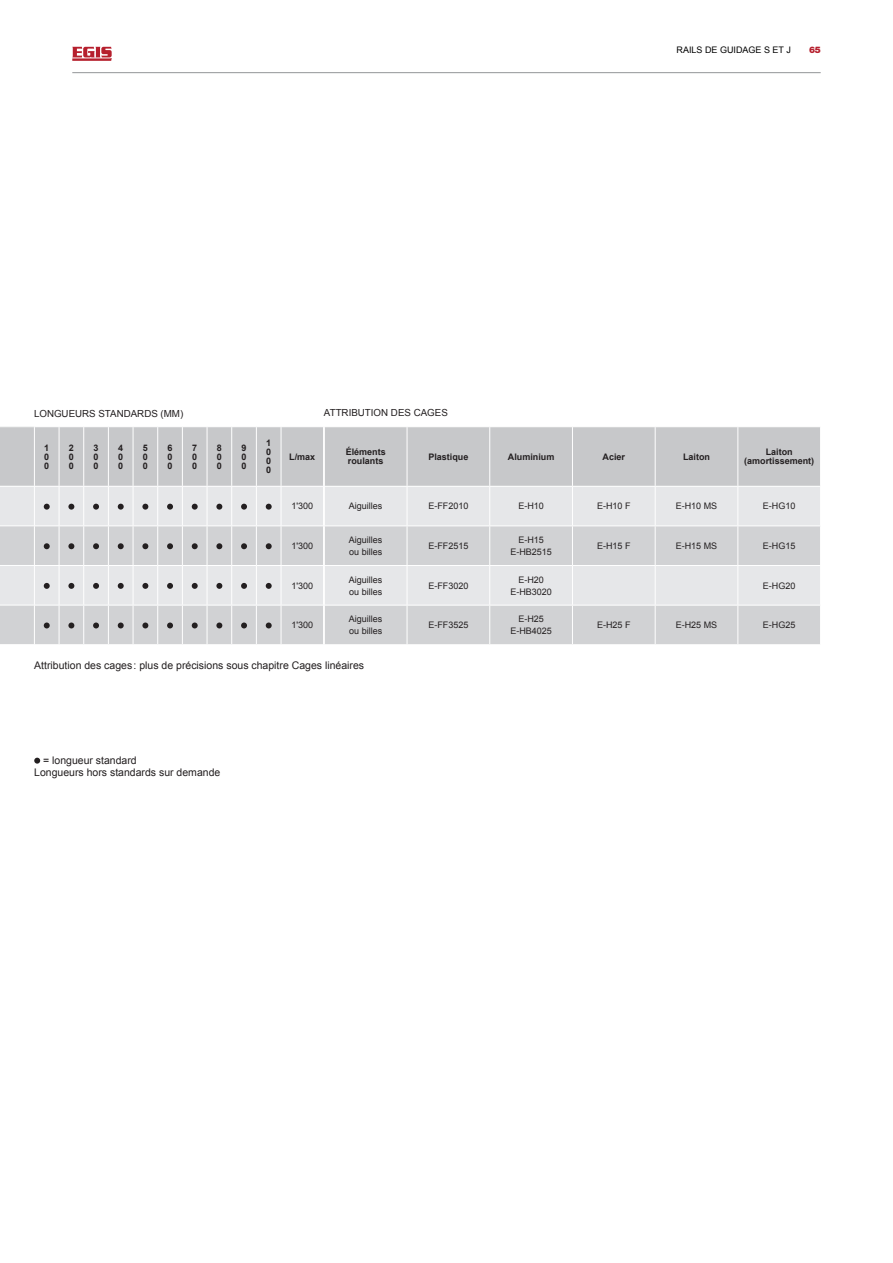
<style>
.page{position:relative;width:893px;height:1263px;background:#fff}
.page>*{position:absolute;margin:0;border:0;box-sizing:border-box;transform-origin:0 0}
.t1{font:10.5px/12px "Arial";color:#231f20}
.t2{font:9.75px "Arial";color:#231f20}
.t3{font:9px/12px "Arial";color:#231f20}
.t4{font:700 9px/9px "Arial";color:#231f20;text-align:justify}
.t5{font:9px "Arial";color:#000}
.t6{font:900 9px "Helvetica Neue LT Std";color:#b61f2d}
</style>
<div class="page">
<svg style="left:34px;top:758px;width:6px;height:6px"></svg>
<svg style="left:0;top:426px;width:820px;height:218px;background:#d1d2d4"></svg>
<div style="left:325px;top:487px;width:495px;height:38px;background:#e6e7e9"></div>
<svg style="left:325px;top:526px;width:495px;height:118px;background:#d8d9db"></svg>
<hr style="left:324px;top:426px;width:83px;height:1px;background:#fff">
<hr style="left:407px;top:426px;width:83px;height:1px;background:#fff">
<hr style="left:407px;top:427px;width:1px;height:59px;background:#fff">
<hr style="left:490px;top:426px;width:82px;height:1px;background:#fff">
<hr style="left:489px;top:427px;width:1px;height:59px;background:#fff">
<hr style="left:572px;top:426px;width:83px;height:1px;background:#fff">
<hr style="left:572px;top:427px;width:1px;height:59px;background:#fff">
<hr style="left:655px;top:426px;width:83px;height:1px;background:#fff">
<hr style="left:655px;top:427px;width:1px;height:59px;background:#fff">
<hr style="left:738px;top:426px;width:83px;height:1px;background:#fff">
<hr style="left:737px;top:427px;width:1px;height:59px;background:#fff">
<hr style="left:324px;top:427px;width:1px;height:59px;background:#fff">
<hr style="left:324px;top:525px;width:83px;height:1px;background:#fff">
<hr style="left:324px;top:526px;width:1px;height:39px;background:#fff">
<hr style="left:407px;top:525px;width:83px;height:1px;background:#fff">
<hr style="left:407px;top:526px;width:1px;height:39px;background:#fff">
<hr style="left:490px;top:525px;width:82px;height:1px;background:#fff">
<hr style="left:489px;top:526px;width:1px;height:39px;background:#fff">
<hr style="left:572px;top:525px;width:83px;height:1px;background:#fff">
<hr style="left:572px;top:526px;width:1px;height:39px;background:#fff">
<hr style="left:655px;top:525px;width:83px;height:1px;background:#fff">
<hr style="left:655px;top:526px;width:1px;height:39px;background:#fff">
<hr style="left:738px;top:525px;width:83px;height:1px;background:#fff">
<hr style="left:737px;top:526px;width:1px;height:39px;background:#fff">
<hr style="left:324px;top:486px;width:83px;height:1px;background:#fff">
<hr style="left:407px;top:486px;width:83px;height:1px;background:#fff">
<hr style="left:490px;top:486px;width:82px;height:1px;background:#fff">
<hr style="left:572px;top:486px;width:83px;height:1px;background:#fff">
<hr style="left:655px;top:486px;width:83px;height:1px;background:#fff">
<hr style="left:738px;top:486px;width:83px;height:1px;background:#fff">
<hr style="left:324px;top:487px;width:1px;height:38px;background:#fff">
<hr style="left:407px;top:487px;width:1px;height:38px;background:#fff">
<hr style="left:489px;top:487px;width:1px;height:38px;background:#fff">
<hr style="left:572px;top:487px;width:1px;height:38px;background:#fff">
<hr style="left:655px;top:487px;width:1px;height:38px;background:#fff">
<hr style="left:737px;top:487px;width:1px;height:38px;background:#fff">
<hr style="left:324px;top:565px;width:83px;height:1px;background:#fff">
<hr style="left:324px;top:566px;width:1px;height:39px;background:#fff">
<hr style="left:324px;top:605px;width:83px;height:1px;background:#fff">
<hr style="left:407px;top:565px;width:83px;height:1px;background:#fff">
<hr style="left:407px;top:566px;width:1px;height:39px;background:#fff">
<hr style="left:407px;top:605px;width:83px;height:1px;background:#fff">
<hr style="left:490px;top:565px;width:82px;height:1px;background:#fff">
<hr style="left:489px;top:566px;width:1px;height:39px;background:#fff">
<hr style="left:490px;top:605px;width:82px;height:1px;background:#fff">
<hr style="left:572px;top:565px;width:83px;height:1px;background:#fff">
<hr style="left:572px;top:566px;width:1px;height:39px;background:#fff">
<hr style="left:572px;top:605px;width:83px;height:1px;background:#fff">
<hr style="left:655px;top:565px;width:83px;height:1px;background:#fff">
<hr style="left:655px;top:566px;width:1px;height:39px;background:#fff">
<hr style="left:655px;top:605px;width:83px;height:1px;background:#fff">
<hr style="left:738px;top:565px;width:83px;height:1px;background:#fff">
<hr style="left:737px;top:566px;width:1px;height:39px;background:#fff">
<hr style="left:738px;top:605px;width:83px;height:1px;background:#fff">
<hr style="left:324px;top:605px;width:1px;height:39px;background:#fff">
<hr style="left:407px;top:605px;width:1px;height:39px;background:#fff">
<hr style="left:489px;top:605px;width:1px;height:39px;background:#fff">
<hr style="left:572px;top:605px;width:1px;height:39px;background:#fff">
<hr style="left:655px;top:605px;width:1px;height:39px;background:#fff">
<hr style="left:737px;top:605px;width:1px;height:39px;background:#fff">
<hr style="left:72px;top:72px;width:749px;height:1px;background:#939598">
<svg style="left:72px;top:47px;width:40px;height:14px"></svg>
<p class="t5" style="left:676px;top:44px;width:116px">RAILS DE GUIDAGE S ET J</p>
<p class="t6" style="left:809px;top:45px;width:13px">65</p>
<p class="t2" style="left:34px;top:408px;width:151px">LONGUEURS STANDARDS (MM)</p>
<p class="t4" style="left:44px;top:443px;width:7px">1<br>0<br>0</p>
<p class="t4" style="left:69px;top:443px;width:7px">2<br>0<br>0</p>
<p class="t4" style="left:94px;top:443px;width:7px">3<br>0<br>0</p>
<p class="t4" style="left:118px;top:443px;width:7px">4<br>0<br>0</p>
<p class="t4" style="left:143px;top:443px;width:7px">5<br>0<br>0</p>
<p class="t4" style="left:168px;top:443px;width:7px">6<br>0<br>0</p>
<p class="t4" style="left:192px;top:443px;width:7px">7<br>0<br>0</p>
<p class="t4" style="left:217px;top:443px;width:7px">8<br>0<br>0</p>
<p class="t4" style="left:242px;top:443px;width:7px">9<br>0<br>0</p>
<p class="t4" style="left:266px;top:439px;width:7px">1<br>0<br>0<br>0</p>
<p class="t4" style="left:289px;top:452px;width:28px">L/max</p>
<p class="t3" style="left:291px;top:500px;width:23px">1'300</p>
<p class="t3" style="left:291px;top:540px;width:23px">1'300</p>
<p class="t3" style="left:291px;top:579px;width:23px">1'300</p>
<p class="t3" style="left:291px;top:619px;width:23px">1'300</p>
<p class="t2" style="left:324px;top:406px;width:125px">ATTRIBUTION DES CAGES</p>
<p class="t4" style="left:346px;top:448px;width:42px">Éléments roulants</p>
<p class="t4" style="left:428px;top:452px;width:42px">Plastique</p>
<p class="t4" style="left:508px;top:452px;width:48px">Aluminium</p>
<p class="t4" style="left:603px;top:452px;width:24px">Acier</p>
<p class="t4" style="left:683px;top:452px;width:29px">Laiton</p>
<p class="t4" style="left:744px;top:448px;width:72px;text-align:center">Laiton (amortissement)</p>
<p class="t3" style="left:349px;top:500px;width:35px">Aiguilles</p>
<p class="t3" style="left:428px;top:500px;width:42px">E-FF2010</p>
<p class="t3" style="left:518px;top:500px;width:27px">E-H10</p>
<p class="t3" style="left:597px;top:500px;width:35px">E-H10 F</p>
<p class="t3" style="left:676px;top:500px;width:43px">E-H10 MS</p>
<p class="t3" style="left:763px;top:500px;width:34px">E-HG10</p>
<p class="t3" style="left:349px;top:534px;width:35px">Aiguilles ou billes</p>
<p class="t3" style="left:428px;top:540px;width:42px">E-FF2515</p>
<p class="t3" style="left:510px;top:534px;width:43px;text-align:center">E-H15<br>E-HB2515</p>
<p class="t3" style="left:597px;top:540px;width:35px">E-H15 F</p>
<p class="t3" style="left:676px;top:540px;width:43px">E-H15 MS</p>
<p class="t3" style="left:763px;top:540px;width:34px">E-HG15</p>
<p class="t3" style="left:349px;top:573px;width:35px">Aiguilles ou billes</p>
<p class="t3" style="left:428px;top:579px;width:42px">E-FF3020</p>
<p class="t3" style="left:510px;top:573px;width:43px;text-align:center">E-H20<br>E-HB3020</p>
<p class="t3" style="left:763px;top:579px;width:34px">E-HG20</p>
<p class="t3" style="left:349px;top:613px;width:35px">Aiguilles ou billes</p>
<p class="t3" style="left:428px;top:619px;width:42px">E-FF3525</p>
<p class="t3" style="left:510px;top:613px;width:43px;text-align:center">E-H25<br>E-HB4025</p>
<p class="t3" style="left:597px;top:619px;width:35px">E-H25 F</p>
<p class="t3" style="left:676px;top:619px;width:43px">E-H25 MS</p>
<p class="t3" style="left:763px;top:619px;width:34px">E-HG25</p>
<p class="t1" style="left:34px;top:659px;width:331px">Attribution des cages : plus de précisions sous chapitre Cages linéaires</p>
<p class="t1" style="left:34px;top:755px;width:188px;text-indent:9px">= longueur standard<br>Longueurs hors standards sur demande</p>
</div>
